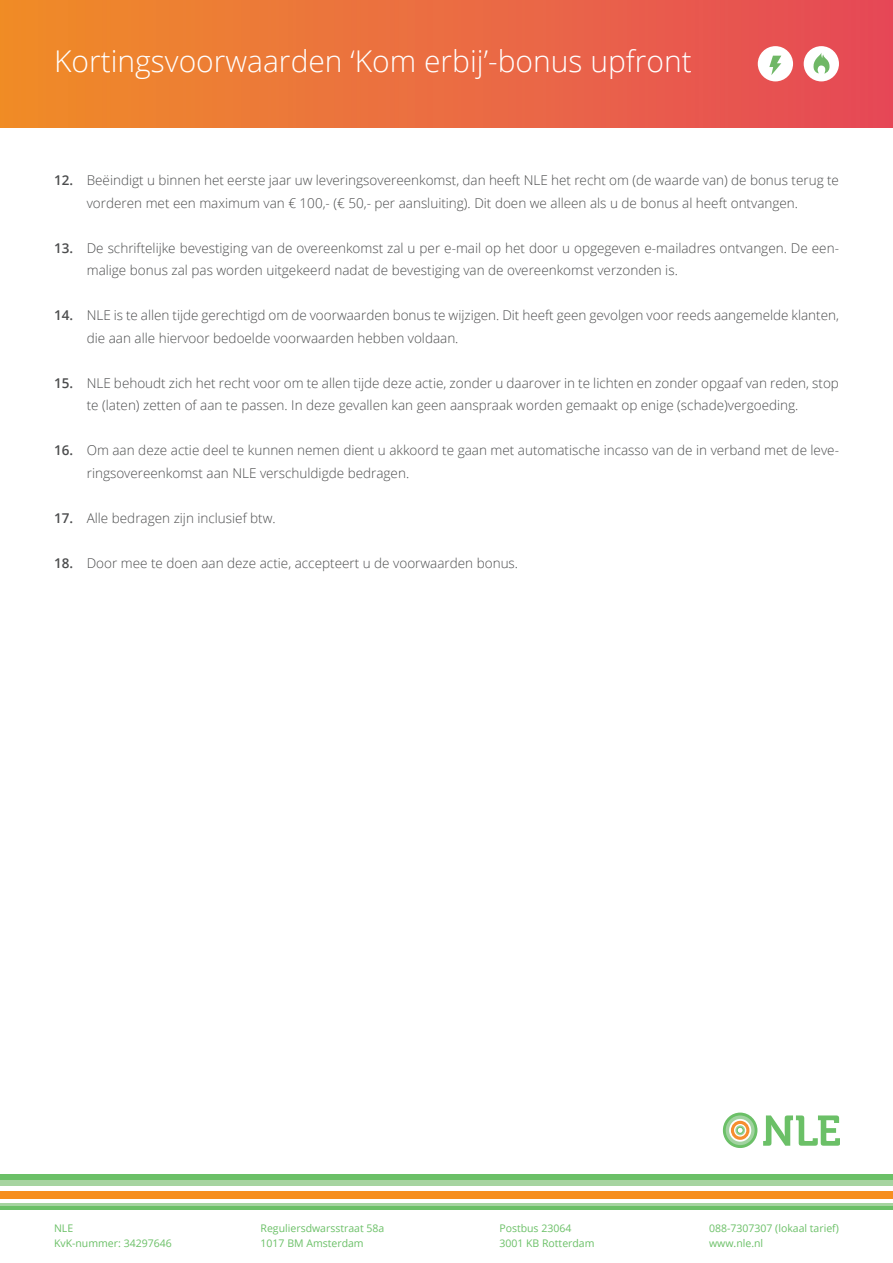
<style>
.page{position:relative;width:893px;height:1263px;background:#fff}
.page>*{position:absolute;margin:0;border:0;box-sizing:border-box;transform-origin:0 0}
.t1{font:300 30px "Open Sans";color:#fff}
.t2{font:300 13.5px/22.5px "Open Sans";color:#4b4c4d}
.t3{font:600 13.5px "Open Sans";color:#4b4c4d}
.t4{font:10.5px/15px "Open Sans";color:#6bc067}
</style>
<div class="page">
<img style="left:0;top:0;width:893px;height:127px">
<div style="left:0;top:1174px;width:893px;height:6px;background:#6bc067"></div>
<div style="left:0;top:1180px;width:893px;height:6px;background:#a6d4a0"></div>
<div style="left:0;top:1191px;width:893px;height:8px;background:#f68e1e"></div>
<hr style="left:0;top:1203px;width:893px;height:3px;background:#a6d4a0">
<hr style="left:0;top:1206px;width:893px;height:4px;background:#6bc067">
<svg style="left:723px;top:1112px;width:34px;height:36px"></svg>
<svg style="left:763px;top:1115px;width:76px;height:31px"></svg>
<div style="left:758px;top:46px;width:35px;height:35px;background:#fff;border-radius:50%"></div>
<svg style="left:769px;top:56px;width:12px;height:19px"></svg>
<div style="left:804px;top:46px;width:35px;height:35px;background:#fff;border-radius:50%"></div>
<svg style="left:813px;top:53px;width:17px;height:21px"></svg>
<h1 class="t1" style="left:54px;top:40px;width:639px">Kortingsvoorwaarden ‘Kom erbij’-bonus upfront</h1>
<p class="t3" style="left:54px;top:171px;width:21px">12.</p>
<p class="t3" style="left:54px;top:238px;width:21px">13.</p>
<p class="t3" style="left:54px;top:306px;width:21px">14.</p>
<p class="t3" style="left:54px;top:373px;width:21px">15.</p>
<p class="t3" style="left:54px;top:441px;width:21px">16.</p>
<p class="t3" style="left:54px;top:508px;width:21px">17.</p>
<p class="t3" style="left:54px;top:553px;width:21px">18.</p>
<p class="t2" style="left:87px;top:169px;width:754px">Beëindigt u binnen het eerste jaar uw leveringsovereenkomst, dan heeft NLE het recht om (de waarde van) de bonus terug te vorderen met een maximum van € 100,- (€ 50,- per aansluiting). Dit doen we alleen als u de bonus al heeft ontvangen.</p>
<p class="t2" style="left:87px;top:236px;width:754px">De schriftelijke bevestiging van de overeenkomst zal u per e-mail op het door u opgegeven e-mailadres ontvangen. De een&shy;malige bonus zal pas worden uitgekeerd nadat de bevestiging van de overeenkomst verzonden is.</p>
<p class="t2" style="left:87px;top:304px;width:754px">NLE is te allen tijde gerechtigd om de voorwaarden bonus te wijzigen. Dit heeft geen gevolgen voor reeds aangemelde klanten, die aan alle hiervoor bedoelde voorwaarden hebben voldaan.</p>
<p class="t2" style="left:87px;top:371px;width:754px">NLE behoudt zich het recht voor om te allen tijde deze actie, zonder u daarover in te lichten en zonder opgaaf van reden, stop te (laten) zetten of aan te passen. In deze gevallen kan geen aanspraak worden gemaakt op enige (schade)vergoeding.</p>
<p class="t2" style="left:87px;top:439px;width:754px">Om aan deze actie deel te kunnen nemen dient u akkoord te gaan met automatische incasso van de in verband met de leve&shy;ringsovereenkomst aan NLE verschuldigde bedragen.</p>
<p class="t2" style="left:87px;top:506px;width:191px">Alle bedragen zijn inclusief btw.</p>
<p class="t2" style="left:87px;top:551px;width:433px">Door mee te doen aan deze actie, accepteert u de voorwaarden bonus.</p>
<p class="t4" style="left:54px;top:1220px;width:119px">NLE<br>KvK-nummer: 34297646</p>
<p class="t4" style="left:261px;top:1220px;width:125px">Reguliersdwarsstraat 58a<br>1017 BM Amsterdam</p>
<p class="t4" style="left:499px;top:1220px;width:97px">Postbus 23064<br>3001 KB Rotterdam</p>
<p class="t4" style="left:709px;top:1220px;width:131px">088-7307307 (lokaal tarief) www.nle.nl</p>
</div>
